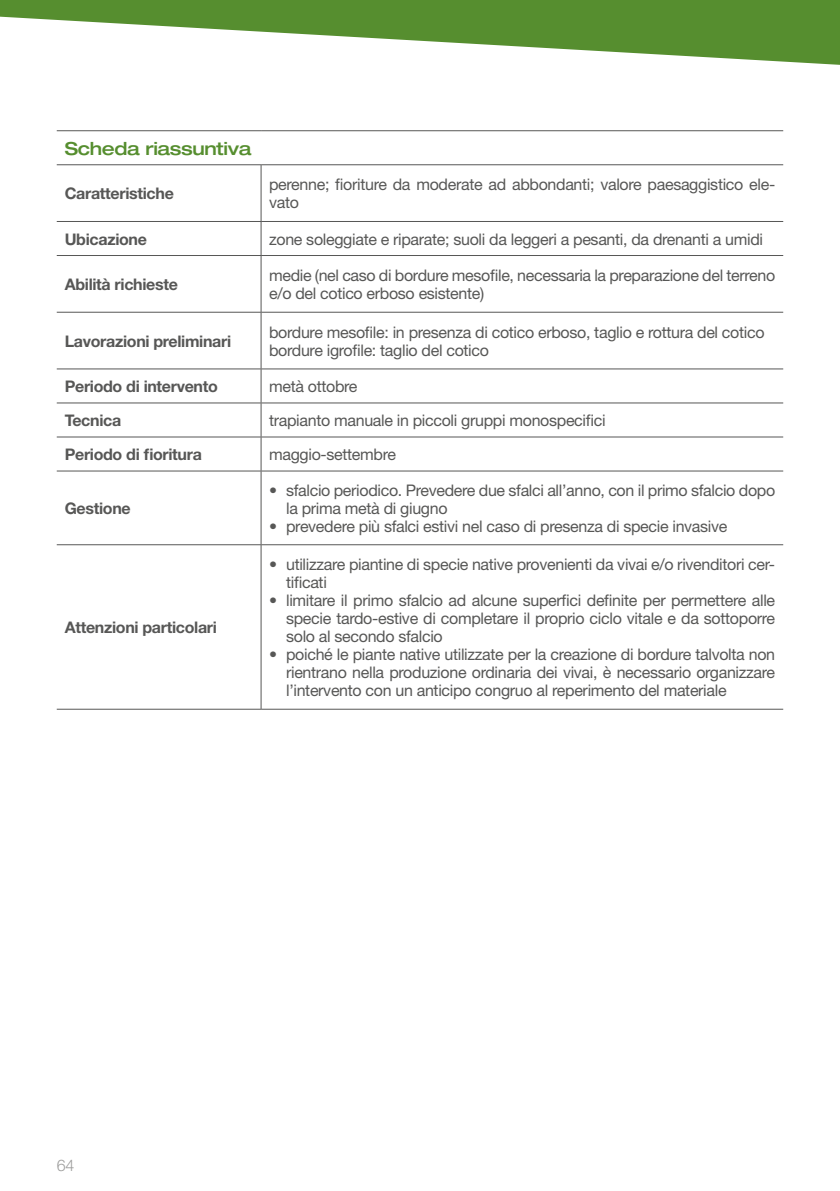
<style>
.page{position:relative;width:840px;height:1191px;background:#fff}
.page>*{position:absolute;margin:0;border:0;box-sizing:border-box;transform-origin:0 0}
.t1{font:500 expanded 18px "Helvetica Neue";letter-spacing:-.02em;color:#568e2f}
.t2{font:16px/18px "Helvetica Neue";letter-spacing:-.02em;color:#575756}
.t3{font:700 16px "Helvetica Neue";letter-spacing:-.02em;color:#575756}
.t4{font:300 16px "Helvetica Neue";color:#9d9d9c}
</style>
<div class="page">
<svg style="left:0;top:0;width:839px;height:65px;fill:#568e2f"></svg>
<svg style="left:57px;top:131px;width:725px;height:578px"></svg>
<hr style="left:57px;top:130px;width:204px;height:1px;background:#575756">
<hr style="left:261px;top:130px;width:521px;height:1px;background:#575756">
<hr style="left:57px;top:164px;width:204px;height:1px;background:#575756">
<hr style="left:261px;top:164px;width:521px;height:1px;background:#575756">
<hr style="left:260px;top:165px;width:1px;height:56px;background:#575756">
<hr style="left:57px;top:221px;width:204px;height:1px;background:#575756">
<hr style="left:261px;top:221px;width:521px;height:1px;background:#575756">
<hr style="left:260px;top:222px;width:1px;height:33px;background:#575756">
<hr style="left:57px;top:255px;width:204px;height:1px;background:#575756">
<hr style="left:261px;top:255px;width:521px;height:1px;background:#575756">
<hr style="left:260px;top:256px;width:1px;height:56px;background:#575756">
<hr style="left:57px;top:312px;width:204px;height:1px;background:#575756">
<hr style="left:261px;top:312px;width:521px;height:1px;background:#575756">
<hr style="left:260px;top:312px;width:1px;height:57px;background:#575756">
<hr style="left:57px;top:368px;width:204px;height:1px;background:#575756">
<hr style="left:261px;top:368px;width:521px;height:1px;background:#575756">
<hr style="left:260px;top:369px;width:1px;height:34px;background:#575756">
<hr style="left:57px;top:402px;width:204px;height:1px;background:#575756">
<hr style="left:261px;top:402px;width:521px;height:1px;background:#575756">
<hr style="left:260px;top:403px;width:1px;height:34px;background:#575756">
<hr style="left:57px;top:436px;width:204px;height:1px;background:#575756">
<hr style="left:261px;top:436px;width:521px;height:1px;background:#575756">
<hr style="left:260px;top:437px;width:1px;height:34px;background:#575756">
<hr style="left:57px;top:471px;width:204px;height:1px;background:#575756">
<hr style="left:261px;top:471px;width:521px;height:1px;background:#575756">
<hr style="left:260px;top:471px;width:1px;height:73px;background:#575756">
<hr style="left:57px;top:544px;width:204px;height:1px;background:#575756">
<hr style="left:261px;top:544px;width:521px;height:1px;background:#575756">
<hr style="left:260px;top:545px;width:1px;height:164px;background:#575756">
<hr style="left:57px;top:709px;width:204px;height:1px;background:#575756">
<hr style="left:261px;top:709px;width:521px;height:1px;background:#575756">
<p class="t1" style="left:65px;top:137px;width:188px">Scheda riassuntiva</p>
<p class="t3" style="left:65px;top:184px;width:110px">Caratteristiche</p>
<p class="t2" style="left:269px;top:175px;width:507px">perenne; fioriture da moderate ad abbondanti; valore paesaggistico ele&shy;vato</p>
<p class="t3" style="left:65px;top:229px;width:84px">Ubicazione</p>
<p class="t2" style="left:269px;top:230px;width:495px">zone soleggiate e riparate; suoli da leggeri a pesanti, da drenanti a umidi</p>
<p class="t3" style="left:65px;top:274px;width:115px">Abilità richieste</p>
<p class="t2" style="left:269px;top:266px;width:507px">medie (nel caso di bordure mesofile, necessaria la preparazione del terreno e/o del cotico erboso esistente)</p>
<p class="t3" style="left:65px;top:331px;width:168px">Lavorazioni preliminari</p>
<p class="t2" style="left:269px;top:323px;width:496px">bordure mesofile: in presenza di cotico erboso, taglio e rottura del cotico bordure igrofile: taglio del cotico</p>
<p class="t3" style="left:65px;top:376px;width:154px">Periodo di intervento</p>
<p class="t2" style="left:269px;top:377px;width:90px">metà ottobre</p>
<p class="t3" style="left:65px;top:410px;width:58px">Tecnica</p>
<p class="t2" style="left:269px;top:411px;width:338px">trapianto manuale in piccoli gruppi monospecifici</p>
<p class="t3" style="left:65px;top:445px;width:139px">Periodo di fioritura</p>
<p class="t2" style="left:269px;top:445px;width:128px">maggio-settembre</p>
<p class="t3" style="left:65px;top:498px;width:67px">Gestione</p>
<p class="t2" style="left:286px;top:481px;width:490px;text-indent:-17px">• sfalcio periodico. Prevedere due sfalci all’anno, con il primo sfalcio dopo la prima metà di giugno</p>
<p class="t2" style="left:269px;top:517px;width:459px">• prevedere più sfalci estivi nel caso di presenza di specie invasive</p>
<p class="t3" style="left:65px;top:617px;width:154px">Attenzioni particolari</p>
<p class="t2" style="left:286px;top:555px;width:490px;text-indent:-17px">• utilizzare piantine di specie native provenienti da vivai e/o rivenditori cer&shy;tificati</p>
<p class="t2" style="left:286px;top:591px;width:490px;text-align:justify;text-indent:-17px">• limitare il primo sfalcio ad alcune superfici definite per permettere alle specie tardo-estive di completare il proprio ciclo vitale e da sottoporre solo al secondo sfalcio</p>
<p class="t2" style="left:286px;top:645px;width:490px;text-align:justify;text-indent:-17px">• poiché le piante native utilizzate per la creazione di bordure talvolta non rientrano nella produzione ordinaria dei vivai, è necessario organizzare l’intervento con un anticipo congruo al reperimento del materiale</p>
<p class="t4" style="left:57px;top:1155px;width:19px">64</p>
</div>
